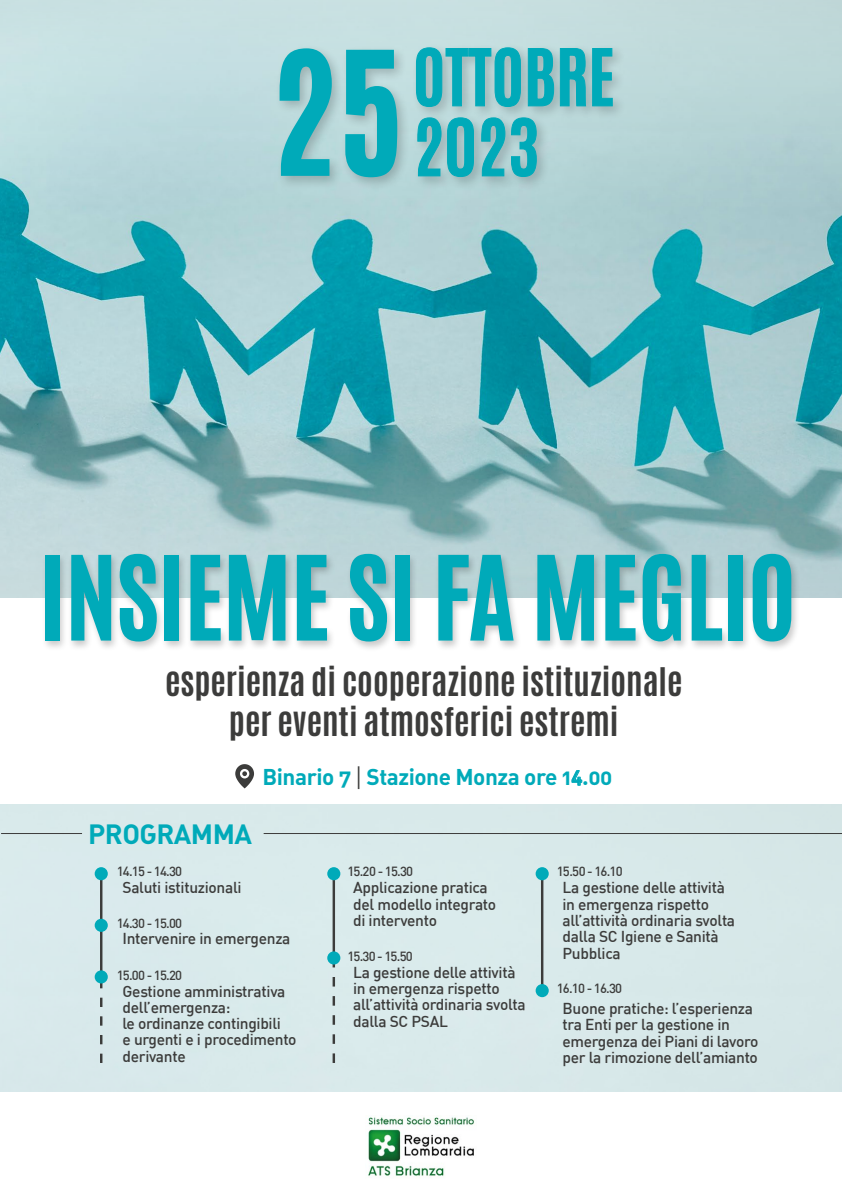
<style>
.page{position:relative;width:842px;height:1191px;background:#fff}
.page>*{position:absolute;margin:0;border:0;box-sizing:border-box;transform-origin:0 0}
.t1{font:33.2px/39.9px "Antonio";color:#3c3c3b;text-align:center}
.t2{font:27.5px "DIN Bold Alternate";letter-spacing:-.02em;color:#00aab9}
.t3{font:22.6px "DIN Bold Alternate";letter-spacing:-.02em;color:#00aab9}
.t4{font:500 15.5px/16.3px "DIN";letter-spacing:-.02em;color:#3c3c3b}
.t5{font:500 13.1px "DIN";letter-spacing:-.06em;color:#3c3c3b}
.s1{font-family:"Adihaus DIN";font-stretch:condensed;font-size:26.5px;color:#3c3c3b}
.s2{font-size:19.2px}
</style>
<div class="page">
<img style="left:368px;top:1117px;width:106px;height:59px">
<img style="left:0;top:235px;width:842px;height:119px">
<svg style="left:0;top:354px;width:842px;height:243px;background:#86bbc1"></svg>
<svg style="left:0;top:0;width:842px;height:235px;background:#b7d6d9"></svg>
<div style="left:275px;top:43px;width:351px;height:148px;background:#000;opacity:.2"></div>
<svg style="left:416px;top:47px;width:197px;height:60px;background:#48b6bf"></svg>
<svg style="left:417px;top:117px;width:120px;height:60px;background:#4eb7c0"></svg>
<svg style="left:279px;top:47px;width:119px;height:131px;background:#50bbc4"></svg>
<div style="left:41px;top:551px;width:759px;height:101px;background:#000;opacity:.21"></div>
<div style="left:46px;top:555px;width:14px;height:85px;background:#00aab9"></div>
<svg style="left:71px;top:555px;width:40px;height:85px;background:#30b5c1"></svg>
<svg style="left:120px;top:554px;width:37px;height:87px;background:#45bac4"></svg>
<div style="left:165px;top:555px;width:14px;height:85px;background:#00aab9"></div>
<svg style="left:190px;top:555px;width:31px;height:85px;background:#46bbc5"></svg>
<svg style="left:229px;top:555px;width:56px;height:85px;background:#31b5c1"></svg>
<svg style="left:297px;top:555px;width:30px;height:85px;background:#41b9c4"></svg>
<svg style="left:350px;top:554px;width:37px;height:87px;background:#43b9c4"></svg>
<div style="left:395px;top:555px;width:14px;height:85px;background:#00aab9"></div>
<svg style="left:438px;top:555px;width:76px;height:85px;background:#55bec7"></svg>
<svg style="left:537px;top:555px;width:57px;height:85px;background:#31b4c0"></svg>
<svg style="left:605px;top:555px;width:30px;height:85px;background:#40b8c3"></svg>
<svg style="left:643px;top:554px;width:38px;height:87px;background:#37b5c0"></svg>
<svg style="left:692px;top:555px;width:30px;height:85px;background:#5fc0c9"></svg>
<div style="left:728px;top:555px;width:14px;height:85px;background:#00aab9"></div>
<svg style="left:753px;top:554px;width:38px;height:87px;background:#35b5c1"></svg>
<div style="left:0;top:805px;width:842px;height:286px;background:#d9e9eb"></div>
<hr style="left:100px;top:873px;width:2px;height:106px;background:#3c3c3b">
<hr style="left:333px;top:873px;width:2px;height:85px;background:#3c3c3b">
<hr style="left:541px;top:873px;width:2px;height:118px;background:#3c3c3b">
<div style="left:95px;top:867px;width:13px;height:13px;background:#00aab9;border-radius:50%"></div>
<div style="left:327px;top:867px;width:13px;height:13px;background:#00aab9;border-radius:50%"></div>
<div style="left:536px;top:984px;width:13px;height:13px;background:#00aab9;border-radius:50%"></div>
<div style="left:95px;top:918px;width:13px;height:14px;background:#00aab9;border-radius:50%"></div>
<div style="left:536px;top:867px;width:13px;height:13px;background:#00aab9;border-radius:50%"></div>
<svg style="left:100px;top:983px;width:2px;height:80px"></svg>
<svg style="left:333px;top:964px;width:2px;height:99px"></svg>
<hr style="left:264px;top:833px;width:578px;height:1px;background:#3c3c3b">
<hr style="left:1px;top:833px;width:81px;height:1px;background:#3c3c3b">
<svg style="left:235px;top:764px;width:19px;height:24px"></svg>
<div style="left:95px;top:970px;width:13px;height:13px;background:#00aab9;border-radius:50%"></div>
<div style="left:327px;top:951px;width:13px;height:13px;background:#00aab9;border-radius:50%"></div>
<h1 class="t1" style="left:165px;top:662px;width:519px">esperienza di cooperazione istituzionale per eventi atmosferici estremi</h1>
<h3 class="t3" style="left:262px;top:762px;width:351px">Binario 7 <span class="s1">|</span> Stazione Monza ore 1<span class="s2">4</span>.00</h3>
<h2 class="t2" style="left:88px;top:816px;width:165px">PROGRAMMA</h2>
<p class="t4" style="left:123px;top:879px;width:121px">Saluti istituzionali</p>
<p class="t5" style="left:117px;top:863px;width:67px">14.15 - 14.30</p>
<p class="t5" style="left:347px;top:863px;width:67px">15.20 - 15.30</p>
<p class="t4" style="left:353px;top:879px;width:145px">Applicazione pratica del modello integrato di intervento</p>
<p class="t5" style="left:347px;top:947px;width:67px">15.30 - 15.50</p>
<p class="t4" style="left:353px;top:963px;width:174px">La gestione delle attività in emergenza rispetto all’attività ordinaria svolta dalla SC PSAL</p>
<p class="t5" style="left:117px;top:915px;width:67px">14.30 - 15.00</p>
<p class="t4" style="left:123px;top:929px;width:169px">Intervenire in emergenza</p>
<p class="t5" style="left:117px;top:966px;width:67px">15.00 - 15.20</p>
<p class="t4" style="left:123px;top:982px;width:176px">Gestione amministrativa dell’emergenza:<br>le ordinanze contingibili<br>e urgenti e i procedimento derivante</p>
<p class="t5" style="left:557px;top:863px;width:67px">15.50 - 16.10</p>
<p class="t4" style="left:562px;top:879px;width:174px">La gestione delle attività in emergenza rispetto all’attività ordinaria svolta dalla SC Igiene e Sanità<br>Pubblica</p>
<p class="t5" style="left:557px;top:980px;width:67px">16.10 - 16.30</p>
<p class="t4" style="left:562px;top:999px;width:197px">Buone pratiche: l’esperienza tra Enti per la gestione in emergenza dei Piani di lavoro per la rimozione dell’amianto</p>
</div>
